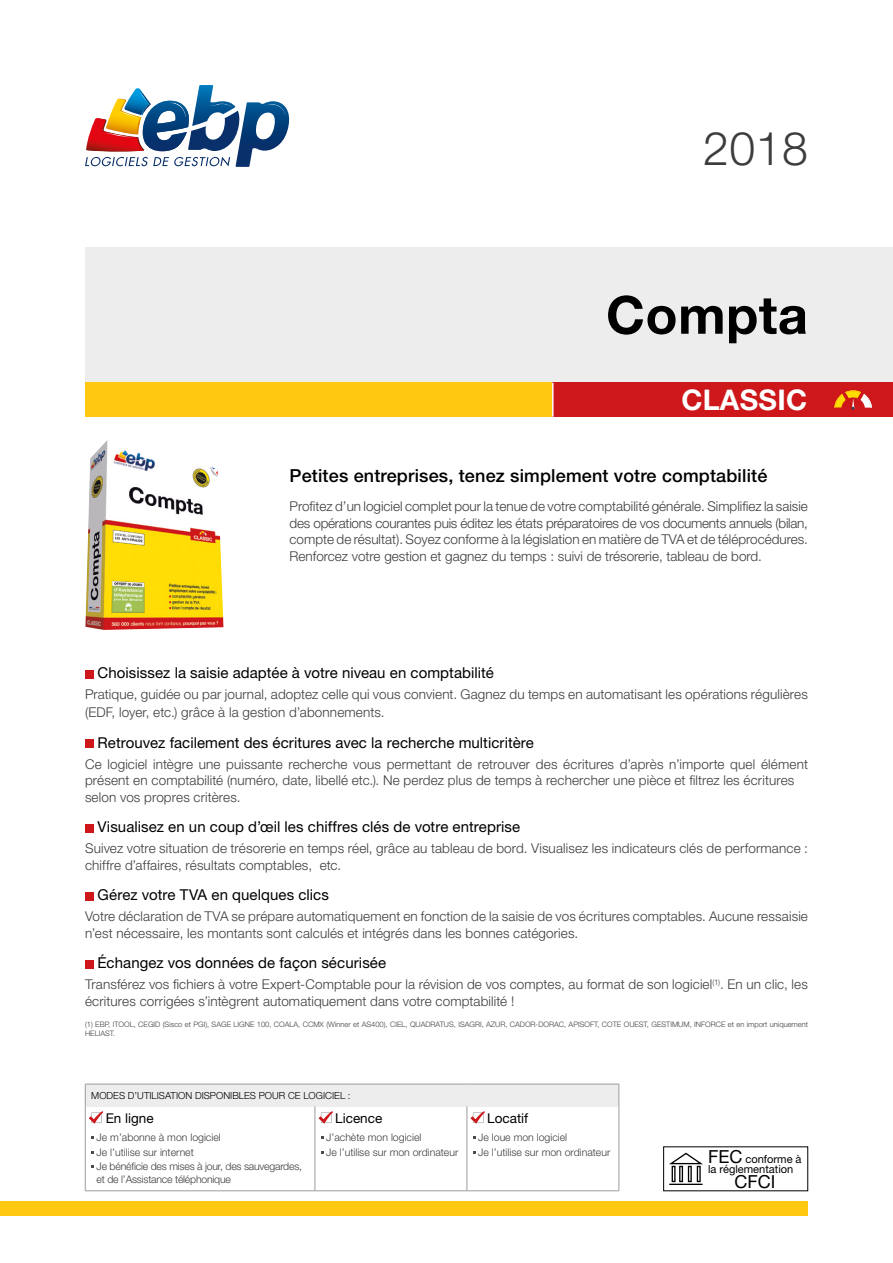
<style>
.page{position:relative;width:893px;height:1263px;background:#fff}
.page>*{position:absolute;margin:0;border:0;box-sizing:border-box;transform-origin:0 0}
.t1{font:700 52.5px "Helvetica Neue LT Std";letter-spacing:.01em;color:#000}
.t2{font:300 46.5px "Helvetica Neue LT Std";color:#3c3c3b}
.t3{font:700 28.5px "Helvetica Neue LT Std";letter-spacing:.01em;color:#fff}
.t4{font:500 18px "Helvetica Neue LT Std";letter-spacing:.01em;color:#000}
.t5{font:18px "Helvetica Neue LT Std";color:#000}
.t6{font:15px "Helvetica Neue LT Std";letter-spacing:.005em;color:#000}
.t7{font:300 13.5px/16.5px "Helvetica Neue LT Std";letter-spacing:.01em;color:#3c3c3b}
.t8{font:13.5px "Helvetica Neue LT Std";color:#000}
.t9{font:11.1px/9.9px "Helvetica Neue LT Std";color:#000}
.t10{font:300 10.5px/14.7px "Helvetica Neue LT Std";color:#3c3c3b}
.t11{font:300 10.5px "Helvetica Neue LT Std";letter-spacing:-.02em;color:#3c3c3b}
.t12{font:300 9.75px "Helvetica Neue LT Std";color:#000}
.t13{font:300 7.5px/9px "Helvetica Neue LT Std";color:#3c3c3b}
.s1{font-size:18px}
</style>
<div class="page">
<div style="left:85px;top:247px;width:808px;height:153px;background:#ededed"></div>
<div style="left:85px;top:383px;width:808px;height:34px;background:#fec910"></div>
<div style="left:553px;top:383px;width:340px;height:34px;background:#cd171a"></div>
<hr style="left:552px;top:383px;width:2px;height:34px;background:#fff">
<svg style="left:834px;top:390px;width:38px;height:20px"></svg>
<svg style="left:85px;top:85px;width:205px;height:82px"></svg>
<img style="left:85px;top:440px;width:139px;height:190px">
<div style="left:85px;top:1084px;width:534px;height:22px;background:#ededed"></div>
<hr style="left:85px;top:1084px;width:230px;height:1px;background:#9d9d9c">
<hr style="left:315px;top:1084px;width:152px;height:1px;background:#9d9d9c">
<hr style="left:467px;top:1084px;width:152px;height:1px;background:#9d9d9c">
<hr style="left:85px;top:1190px;width:230px;height:1px;background:#9d9d9c">
<hr style="left:315px;top:1190px;width:152px;height:1px;background:#9d9d9c">
<hr style="left:467px;top:1190px;width:152px;height:1px;background:#9d9d9c">
<svg style="left:619px;top:1084px;width:1px;height:45px"></svg>
<hr style="left:85px;top:1129px;width:1px;height:61px;background:#9d9d9c">
<hr style="left:315px;top:1129px;width:1px;height:61px;background:#9d9d9c">
<hr style="left:467px;top:1129px;width:1px;height:61px;background:#9d9d9c">
<hr style="left:619px;top:1129px;width:1px;height:61px;background:#9d9d9c">
<svg style="left:315px;top:1106px;width:18px;height:23px"></svg>
<svg style="left:467px;top:1106px;width:18px;height:23px"></svg>
<svg style="left:85px;top:1084px;width:18px;height:45px"></svg>
<div style="left:0;top:1201px;width:807px;height:14px;background:#fec910"></div>
<div style="left:85px;top:670px;width:8px;height:8px;background:#cd171a"></div>
<div style="left:85px;top:739px;width:8px;height:9px;background:#cd171a"></div>
<div style="left:85px;top:824px;width:8px;height:8px;background:#cd171a"></div>
<div style="left:85px;top:892px;width:8px;height:8px;background:#cd171a"></div>
<div style="left:85px;top:960px;width:8px;height:8px;background:#cd171a"></div>
<hr style="left:669px;top:1184px;width:34px;height:1px;background:#000">
<div style="left:697px;top:1166px;width:4px;height:16px;border:1px solid #000"></div>
<div style="left:672px;top:1166px;width:3px;height:16px;border:1px solid #000"></div>
<div style="left:679px;top:1166px;width:4px;height:16px;border:1px solid #000"></div>
<div style="left:688px;top:1166px;width:4px;height:16px;border:1px solid #000"></div>
<svg style="left:669px;top:1152px;width:34px;height:13px"></svg>
<h2 class="t2" style="left:703px;top:120px;width:106px">2018</h2>
<h1 class="t1" style="left:606px;top:283px;width:203px">Compta</h1>
<h3 class="t3" style="left:681px;top:382px;width:127px">CLASSIC</h3>
<h3 class="t4" style="left:290px;top:464px;width:479px">Petites entreprises, tenez simplement votre comptabilité</h3>
<p class="t7" style="left:290px;top:498px;width:520px;text-align:justify">Profitez d’un logiciel complet pour la tenue de votre comptabilité générale. Simplifiez la saisie des opérations courantes puis éditez les états préparatoires de vos documents annuels (bilan, compte de résultat). Soyez conforme à la législation en matière de TVA et de téléprocédures.<br>Renforcez votre gestion et gagnez du temps : suivi de trésorerie, tableau de bord.</p>
<p class="t6" style="left:98px;top:664px;width:398px">Choisissez la saisie adaptée à votre niveau en comptabilité</p>
<p class="t7" style="left:85px;top:685px;width:724px;line-height:18px">Pratique, guidée ou par journal, adoptez celle qui vous convient. Gagnez du temps en automatisant les opérations régulières (EDF, loyer, etc.) grâce à la gestion d’abonnements.</p>
<p class="t6" style="left:98px;top:733px;width:438px">Retrouvez facilement des écritures avec la recherche multicritère</p>
<p class="t7" style="left:85px;top:755px;width:724px">Ce logiciel intègre une puissante recherche vous permettant de retrouver des écritures d’après n’importe quel élément présent en comptabilité (numéro, date, libellé etc.). Ne perdez plus de temps à rechercher une pièce et filtrez les écritures selon vos propres critères.</p>
<p class="t6" style="left:98px;top:818px;width:424px">Visualisez en un coup d’œil les chiffres clés de votre entreprise</p>
<p class="t7" style="left:85px;top:840px;width:724px">Suivez votre situation de trésorerie en temps réel, grâce au tableau de bord. Visualisez les indicateurs clés de performance : chiffre d’affaires, résultats comptables, etc.</p>
<p class="t6" style="left:98px;top:886px;width:233px">Gérez votre TVA en quelques clics</p>
<p class="t7" style="left:85px;top:908px;width:724px">Votre déclaration de TVA se prépare automatiquement en fonction de la saisie de vos écritures comptables. Aucune ressaisie n’est nécessaire, les montants sont calculés et intégrés dans les bonnes catégories.</p>
<p class="t6" style="left:98px;top:954px;width:290px">Échangez vos données de façon sécurisée</p>
<p class="t7" style="left:85px;top:976px;width:724px">Transférez vos fichiers à votre Expert-Comptable pour la révision de vos comptes, au format de son logiciel<sup>(1)</sup>. En un clic, les écritures corrigées s’intègrent automatiquement dans votre comptabilité !</p>
<p class="t13" style="left:85px;top:1020px;width:724px">(1) EBP, ITOOL, CEGID (Sisco et PGI), SAGE LIGNE 100, COALA, CCMX (Winner et AS400), CIEL, QUADRATUS, ISAGRI, AZUR, CADOR-DORAC, APISOFT, COTE OUEST, GESTIMUM, INFORCE et en import uniquement<br>HELIAST.</p>
<p class="t12" style="left:91px;top:1089px;width:261px">MODES D’UTILISATION DISPONIBLES POUR CE LOGICIEL :</p>
<p class="t8" style="left:106px;top:1110px;width:50px">En ligne</p>
<p class="t8" style="left:335px;top:1110px;width:49px">Licence</p>
<p class="t8" style="left:487px;top:1110px;width:42px">Locatif</p>
<p class="t10" style="left:97px;top:1129px;width:207px">Je m’abonne à mon logiciel<br>Je l’utilise sur internet<br>Je bénéficie des mises à jour, des sauvegardes,</p>
<p class="t11" style="left:97px;top:1173px;width:136px">et de l’Assistance téléphonique</p>
<p class="t10" style="left:326px;top:1129px;width:134px">J’achète mon logiciel<br>Je l’utilise sur mon ordinateur</p>
<p class="t10" style="left:478px;top:1129px;width:134px">Je loue mon logiciel<br>Je l’utilise sur mon ordinateur</p>
<p class="t9" style="left:708px;top:1154px;width:95px"><span class="s1">FEC</span> conforme à la réglementation</p>
<h3 class="t5" style="left:734px;top:1170px;width:42px">CFCI</h3>
</div>
